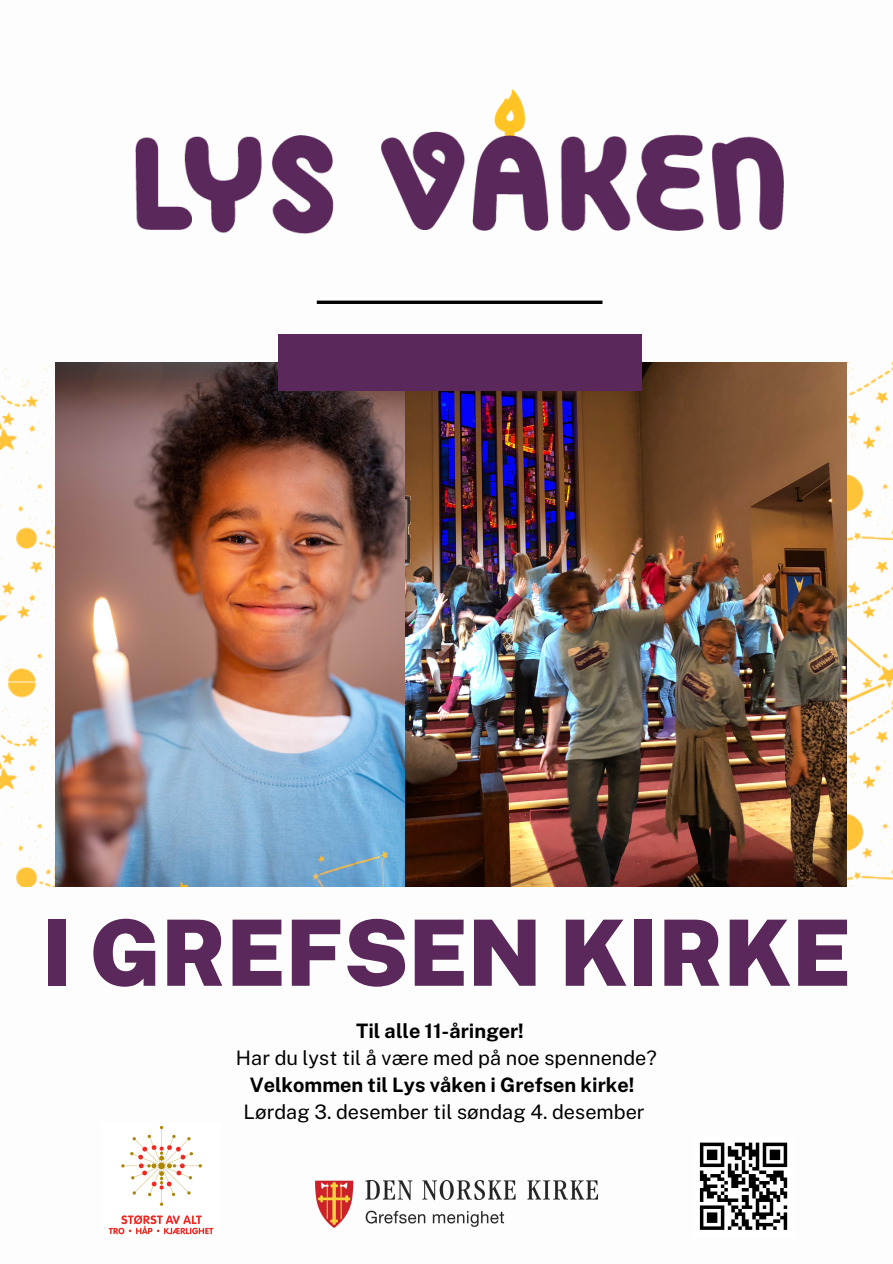
<style>
.page{position:relative;width:893px;height:1264px;background:#fff}
.page>*{position:absolute;margin:0;border:0;box-sizing:border-box;transform-origin:0 0}
.t1{font:900 91.5px "Public Sans";color:#5a285a}
.t2{font:19.95px "Public Sans";color:#000}
.t3{font:700 19.95px "Public Sans";color:#000}
</style>
<div class="page">
<svg style="left:317px;top:300px;width:285px;height:4px"></svg>
<img style="left:0;top:362px;width:892px;height:524px">
<img style="left:405px;top:362px;width:441px;height:524px">
<img style="left:136px;top:89px;width:647px;height:144px">
<img style="left:56px;top:362px;width:349px;height:524px">
<div style="left:278px;top:334px;width:363px;height:56px;background:#5a285a"></div>
<img style="left:315px;top:1180px;width:282px;height:47px">
<img style="left:108px;top:1125px;width:106px;height:110px">
<svg style="left:699px;top:1142px;width:88px;height:87px"></svg>
<h1 class="t1" style="left:41px;top:898px;width:811px">I GREFSEN KIRKE</h1>
<p class="t3" style="left:356px;top:1018px;width:169px">Til alle 11-åringer!</p>
<p class="t2" style="left:236px;top:1045px;width:422px">Har du lyst til å være med på noe spennende?</p>
<p class="t3" style="left:250px;top:1072px;width:386px">Velkommen til Lys våken i Grefsen kirke!</p>
<p class="t2" style="left:243px;top:1099px;width:402px">Lørdag 3. desember til søndag 4. desember</p>
</div>
